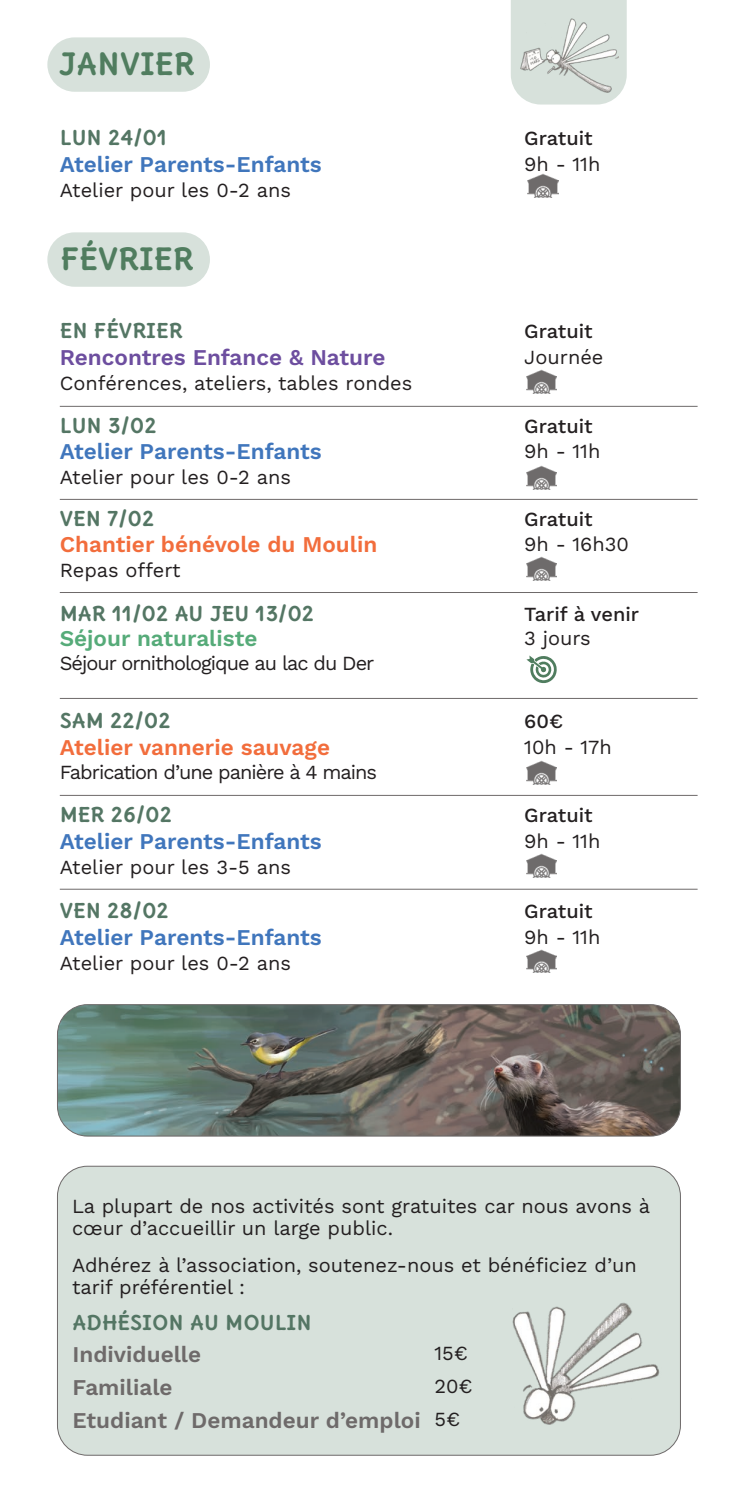
<style>
.page{position:relative;width:745px;height:1489px;background:#fff}
.page>*{position:absolute;margin:0;border:0;box-sizing:border-box;transform-origin:0 0}
.t1{font:700 30px "Delius Unicase";color:#507d5f}
.t2{font:22.5px "Work Sans";color:#4076bc}
.t3{font:22.5px "Work Sans";color:#6e6a6a}
.t4{font:22.5px "Work Sans";color:#f26d3c}
.t5{font:22.5px "Work Sans";color:#6d4e9f}
.t6{font:22.5px "Work Sans";color:#56ab79}
.t7{font:20px/22.5px "Work Sans";color:#231f20}
.t8{font:700 20px "Delius Unicase";color:#547664}
.t9{font:20px "Work Sans";letter-spacing:-.05em;color:#231f20}
</style>
<div class="page">
<svg style="left:511px;top:0;width:115px;height:104px;background:#d9e3dd"></svg>
<img style="left:518px;top:19px;width:100px;height:73px">
<div style="left:47px;top:232px;width:163px;height:55px;background:#d7e1db;border-radius:27px"></div>
<div style="left:57px;top:1166px;width:623px;height:288px;background:#d7e1db;border-radius:30px"></div>
<img style="left:512px;top:1302px;width:148px;height:123px">
<img style="left:527px;top:173px;width:30px;height:25px">
<hr style="left:60px;top:406px;width:637px;height:1px;background:#6e6a6a">
<hr style="left:60px;top:499px;width:637px;height:1px;background:#6e6a6a">
<hr style="left:60px;top:592px;width:637px;height:1px;background:#6e6a6a">
<img style="left:526px;top:369px;width:30px;height:24px">
<img style="left:526px;top:465px;width:30px;height:24px">
<img style="left:526px;top:556px;width:30px;height:24px">
<svg style="left:526px;top:655px;width:31px;height:28px"></svg>
<img style="left:526px;top:760px;width:30px;height:24px">
<hr style="left:60px;top:698px;width:637px;height:1px;background:#6e6a6a">
<img style="left:526px;top:949px;width:30px;height:23px">
<img style="left:526px;top:853px;width:30px;height:24px">
<hr style="left:60px;top:795px;width:637px;height:1px;background:#6e6a6a">
<hr style="left:60px;top:888px;width:637px;height:1px;background:#6e6a6a">
<div style="left:47px;top:37px;width:163px;height:55px;background:#d7e1db;border-radius:27px"></div>
<img style="left:57px;top:1004px;width:623px;height:131px">
<div style="left:57px;top:1004px;width:623px;height:132px;border:1px solid #6e6a6a;border-radius:30px"></div>
<p class="t1" style="left:58px;top:44px;width:138px">JANVIER</p>
<p class="t8" style="left:60px;top:125px;width:109px">LUN 24/01</p>
<p class="t7" style="left:524px;top:126px;width:70px">Gratuit</p>
<p class="t2" style="left:60px;top:147px;width:263px">Atelier Parents-Enfants</p>
<p class="t7" style="left:524px;top:152px;width:78px">9h - 11h</p>
<p class="t7" style="left:60px;top:178px;width:232px">Atelier pour les 0-2 ans</p>
<p class="t1" style="left:61px;top:239px;width:134px">FÉVRIER</p>
<p class="t8" style="left:60px;top:317px;width:124px">EN FÉVRIER</p>
<p class="t7" style="left:524px;top:319px;width:70px">Gratuit</p>
<p class="t5" style="left:60px;top:340px;width:327px">Rencontres Enfance &amp; Nature</p>
<p class="t7" style="left:524px;top:345px;width:81px">Journée</p>
<p class="t7" style="left:60px;top:371px;width:354px">Conférences, ateliers, tables rondes</p>
<p class="t8" style="left:60px;top:412px;width:98px">LUN 3/02</p>
<p class="t7" style="left:524px;top:414px;width:70px">Gratuit</p>
<p class="t2" style="left:60px;top:434px;width:263px">Atelier Parents-Enfants</p>
<p class="t7" style="left:524px;top:439px;width:78px">9h - 11h</p>
<p class="t7" style="left:60px;top:465px;width:232px">Atelier pour les 0-2 ans</p>
<p class="t8" style="left:60px;top:505px;width:96px">VEN 7/02</p>
<p class="t7" style="left:524px;top:506px;width:70px">Gratuit</p>
<p class="t4" style="left:60px;top:527px;width:319px">Chantier bénévole du Moulin</p>
<p class="t7" style="left:524px;top:532px;width:106px">9h - 16h30</p>
<p class="t7" style="left:60px;top:558px;width:122px">Repas offert</p>
<p class="t8" style="left:60px;top:600px;width:256px">MAR 11/02 AU JEU 13/02</p>
<p class="t7" style="left:524px;top:601px;width:116px">Tarif à venir</p>
<p class="t6" style="left:60px;top:621px;width:199px">Séjour naturaliste</p>
<p class="t7" style="left:524px;top:626px;width:68px">3 jours</p>
<p class="t9" style="left:60px;top:648px;width:316px">Séjour ornithologique au lac du Der</p>
<p class="t8" style="left:60px;top:707px;width:113px">SAM 22/02</p>
<p class="t7" style="left:524px;top:708px;width:40px">60€</p>
<p class="t4" style="left:60px;top:729px;width:271px">Atelier vannerie sauvage</p>
<p class="t7" style="left:524px;top:734px;width:89px">10h - 17h</p>
<p class="t9" style="left:60px;top:757px;width:318px">Fabrication d’une panière à 4 mains</p>
<p class="t8" style="left:60px;top:801px;width:114px">MER 26/02</p>
<p class="t7" style="left:524px;top:803px;width:70px">Gratuit</p>
<p class="t2" style="left:60px;top:824px;width:263px">Atelier Parents-Enfants</p>
<p class="t7" style="left:524px;top:829px;width:78px">9h - 11h</p>
<p class="t7" style="left:60px;top:854px;width:232px">Atelier pour les 3-5 ans</p>
<p class="t8" style="left:60px;top:897px;width:111px">VEN 28/02</p>
<p class="t7" style="left:524px;top:899px;width:70px">Gratuit</p>
<p class="t2" style="left:60px;top:920px;width:263px">Atelier Parents-Enfants</p>
<p class="t7" style="left:524px;top:925px;width:78px">9h - 11h</p>
<p class="t7" style="left:60px;top:951px;width:232px">Atelier pour les 0-2 ans</p>
<p class="t7" style="left:72px;top:1193px;width:579px">La plupart de nos activités sont gratuites car nous avons à cœur d’accueillir un large public.</p>
<p class="t7" style="left:72px;top:1252px;width:566px">Adhérez à l’association, soutenez-nous et bénéficiez d’un tarif préférentiel :</p>
<p class="t8" style="left:73px;top:1309px;width:240px">ADHÉSION AU MOULIN</p>
<p class="t3" style="left:73px;top:1336px;width:130px">Individuelle</p>
<p class="t7" style="left:434px;top:1340px;width:35px">15€</p>
<p class="t3" style="left:73px;top:1369px;width:101px">Familiale</p>
<p class="t7" style="left:434px;top:1373px;width:40px">20€</p>
<p class="t3" style="left:73px;top:1402px;width:349px">Etudiant / Demandeur d’emploi</p>
<p class="t7" style="left:434px;top:1406px;width:27px">5€</p>
</div>
